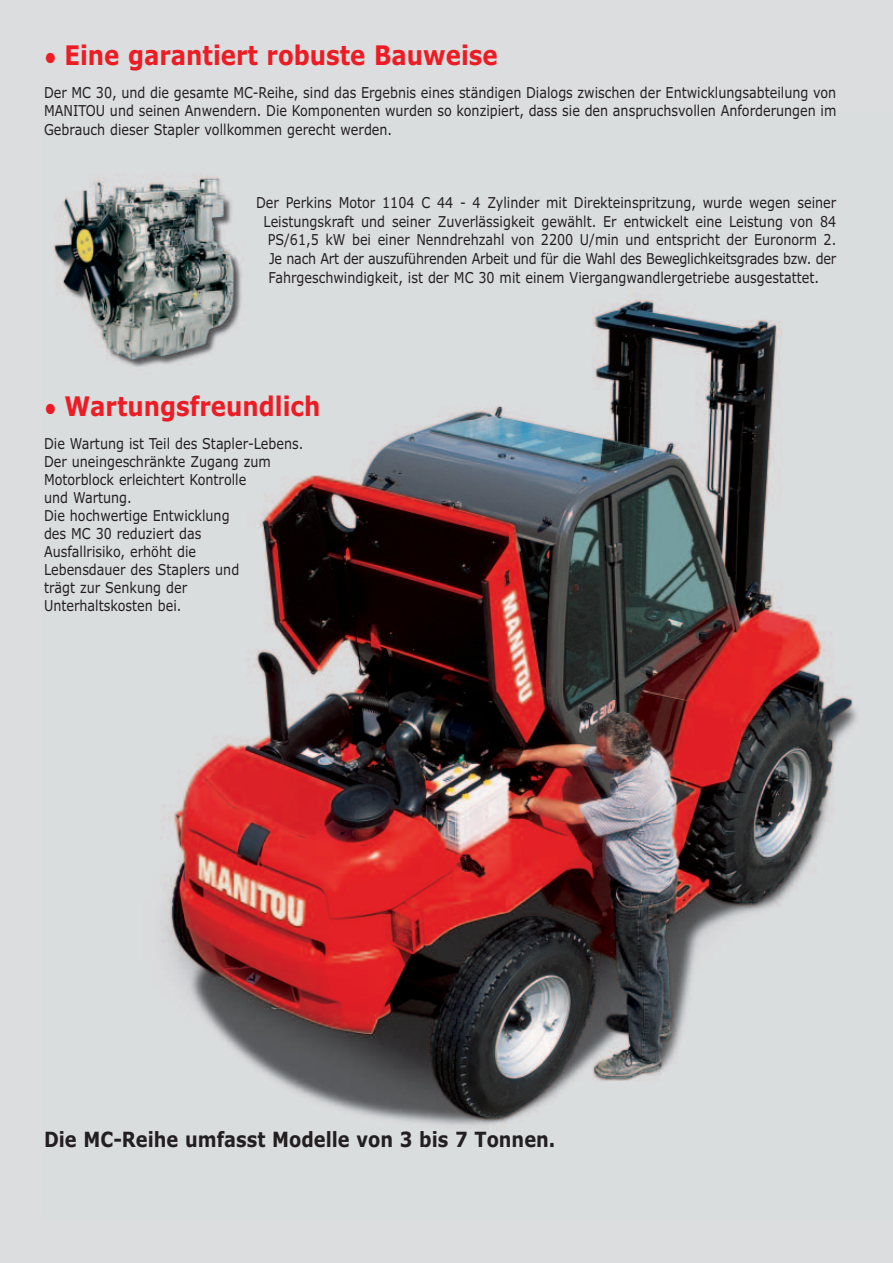
<style>
.page{position:relative;width:893px;height:1263px;background:#dcddde}
.page>*{position:absolute;margin:0;border:0;box-sizing:border-box;transform-origin:0 0}
.t1{font:700 27px "Verdana";color:#ed1c24;scale:.85 1}
.t2{font:700 21px "Verdana";color:#231f20;scale:.85 1}
.t3{font:15px/18px "Verdana";color:#231f20;text-align:justify;scale:.85 1}
.t4{font:15px "Verdana";letter-spacing:-.02em;color:#231f20;scale:.85 1}
.s1{font-size:21px}
</style>
<div class="page">
<img style="left:163px;top:295px;width:694px;height:830px">
<img style="left:53px;top:173px;width:208px;height:201px">
<h1 class="t1" style="left:44px;top:44px;width:535px"><span class="s1">•</span> Eine garantiert robuste Bauweise</h1>
<p class="t3" style="left:44px;top:84px;width:934px;line-height:18.6px">Der MC 30, und die gesamte MC-Reihe, sind das Ergebnis eines ständigen Dialogs zwischen der Entwicklungsabteilung von MANITOU und seinen Anwendern. Die Komponenten wurden so konzipiert, dass sie den anspruchsvollen Anforderungen im Gebrauch dieser Stapler vollkommen gerecht werden.</p>
<p class="t3" style="left:256px;top:195px;width:684px">Der Perkins Motor 1104 C 44 - 4 Zylinder mit Direkteinspritzung, wurde wegen seiner</p>
<p class="t3" style="left:264px;top:213px;width:675px">Leistungskraft und seiner Zuverlässigkeit gewählt. Er entwickelt eine Leistung von 84</p>
<p class="t3" style="left:268px;top:232px;width:670px">PS/61,5 kW bei einer Nenndrehzahl von 2200 U/min und entspricht der Euronorm 2.</p>
<p class="t4" style="left:269px;top:253px;width:669px">Je nach Art der auszuführenden Arbeit und für die Wahl des Beweglichkeitsgrades bzw. der</p>
<p class="t3" style="left:269px;top:270px;width:649px">Fahrgeschwindigkeit, ist der MC 30 mit einem Viergangwandlergetriebe ausgestattet.</p>
<h1 class="t1" style="left:44px;top:395px;width:327px"><span class="s1">•</span> Wartungsfreundlich</h1>
<p class="t3" style="left:44px;top:436px;width:307px;text-align:left">Die Wartung ist Teil des Stapler-Lebens.<br>Der uneingeschränkte Zugang zum<br>Motorblock erleichtert Kontrolle<br>und Wartung.<br>Die hochwertige Entwicklung<br>des MC 30 reduziert das<br>Ausfallrisiko, erhöht die<br>Lebensdauer des Staplers und<br>trägt zur Senkung der<br>Unterhaltskosten bei.</p>
<h2 class="t2" style="left:44px;top:1130px;width:603px">Die MC-Reihe umfasst Modelle von 3 bis 7 Tonnen.</h2>
</div>
